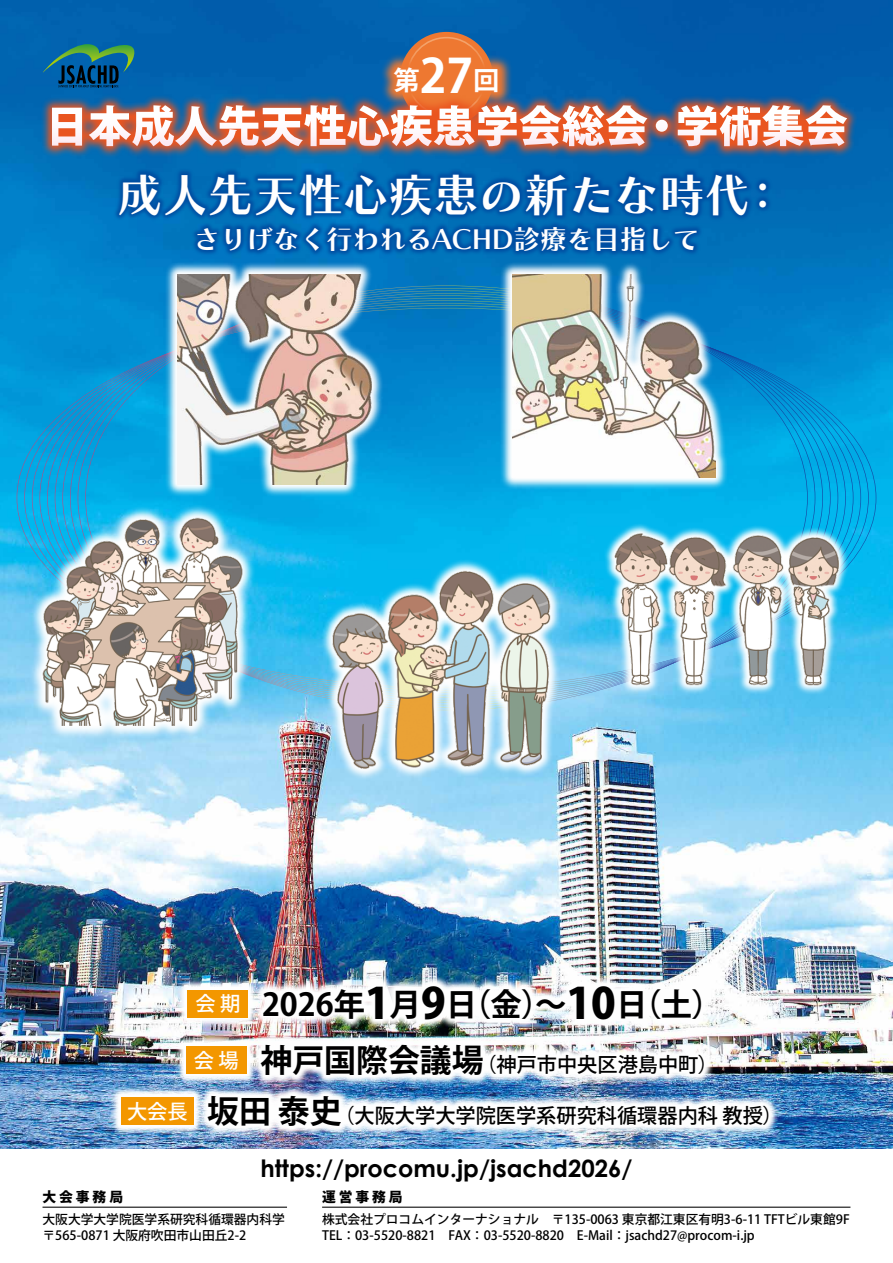
<style>
.page{position:relative;width:893px;height:1263px;background:#fff}
.page>*{position:absolute;margin:0;border:0;box-sizing:border-box;transform-origin:0 0}
.t1{font:700 46.8px "Koz Go Pr 6 N";color:#fff}
.t2{font:45.15px "Chiaro Std B";color:#fff}
.t3{font:800 43.05px "Koz Go Pr 6 N";color:#fff}
.t4{font:800 42.53px "Koz Go Pr 6 N";color:#000}
.t5{font:700 31.88px "Koz Go Pr 6 N";color:#000}
.t6{font:700 31.35px "Koz Go Pr 6 N";color:#000}
.t7{font:26.55px "Chiaro Std B";color:#fff}
.t8{font:700 26.33px "Koz Go Pr 6 N";color:#fff}
.t9{font:700 23.92px "Century Gothic";color:#000}
.t10{font:500 20.17px "Koz Go Pr 6 N";color:#000}
.t11{font:500 20.17px "Koz Go Pr 6 N";letter-spacing:.11em;color:#fff}
.t12{font:800 13.8px "Koz Go Pr 6 N";letter-spacing:.21em;color:#000}
.t13{font:500 12.75px/16.5px "Koz Go Pr 6 N";color:#000}
.s1{font-weight:800;font-size:42.53px}
</style>
<div class="page">
<img style="left:0;top:0;width:893px;height:1148px">
<svg style="left:17px;top:308px;width:859px;height:380px;background:#0aa1de"></svg>
<svg style="left:43px;top:36px;width:99px;height:51px;background:#0e6189"></svg>
<img style="left:175px;top:1034px;width:540px;height:51px">
<div style="left:186px;top:1046px;width:61px;height:28px;background:#f39700"></div>
<img style="left:110px;top:1085px;width:669px;height:52px">
<div style="left:121px;top:1097px;width:72px;height:28px;background:#f39700"></div>
<img style="left:177px;top:975px;width:535px;height:55px">
<div style="left:188px;top:990px;width:60px;height:27px;background:#f39700"></div>
<hr style="left:322px;top:1206px;width:528px;height:2px;background:#000">
<hr style="left:43px;top:1206px;width:244px;height:2px;background:#000">
<svg style="left:400px;top:32px;width:93px;height:93px"></svg>
<svg style="left:379px;top:43px;width:133px;height:51px;background:#b5724f"></svg>
<svg style="left:41px;top:94px;width:817px;height:64px;background:#965b53"></svg>
<svg style="left:165px;top:262px;width:219px;height:235px;background:#56b3df"></svg>
<img style="left:178px;top:274px;width:194px;height:210px">
<img style="left:321px;top:559px;width:241px;height:221px">
<img style="left:333px;top:561px;width:221px;height:213px">
<svg style="left:500px;top:262px;width:228px;height:228px;background:#56b0dd"></svg>
<img style="left:512px;top:274px;width:203px;height:203px">
<svg style="left:29px;top:504px;width:226px;height:235px;background:#6accf1"></svg>
<img style="left:43px;top:514px;width:199px;height:211px">
<svg style="left:604px;top:523px;width:245px;height:172px;background:#3abeef"></svg>
<img style="left:608px;top:508px;width:237px;height:185px">
<svg style="left:113px;top:168px;width:659px;height:89px;background:#005ead"></svg>
<h1 class="t1" style="left:420px;top:50px;width:55px">27</h1>
<h3 class="t8" style="left:393px;top:66px;width:28px">第</h3>
<h3 class="t8" style="left:473px;top:66px;width:28px">回</h3>
<h3 class="t3" style="left:45px;top:102px;width:604px">日本成人先天性心疾患学会総会</h3>
<h3 class="t3" style="left:640px;top:102px;width:45px">・</h3>
<h3 class="t3" style="left:675px;top:102px;width:174px">学術集会</h3>
<h2 class="t2" style="left:117px;top:168px;width:634px">成人先天性心疾患の新たな時代</h2>
<h3 class="t7" style="left:193px;top:223px;width:508px">さりげなく行われるACHD診療を目指して</h3>
<h2 class="t2" style="left:740px;top:168px;width:47px">：</h2>
<h3 class="t11" style="left:195px;top:992px;width:46px">会期</h3>
<h3 class="t11" style="left:194px;top:1049px;width:46px">会場</h3>
<h3 class="t6" style="left:262px;top:986px;width:306px">2026年 月<span class="s1">1</span> （日<span class="s1">9</span> 金）～</h3>
<h3 class="t4" style="left:567px;top:979px;width:51px">10</h3>
<h3 class="t6" style="left:616px;top:986px;width:108px">（日土(</h3>
<h3 class="t5" style="left:260px;top:1042px;width:225px">神戸国際会議場</h3>
<h3 class="t10" style="left:477px;top:1053px;width:243px">（神戸市中央区港島中町(</h3>
<h3 class="t11" style="left:127px;top:1100px;width:62px">大会長</h3>
<h3 class="t5" style="left:207px;top:1093px;width:136px">坂田泰史</h3>
<h3 class="t10" style="left:335px;top:1104px;width:450px">（大阪大学大学院医学系研究科循環器内科教授(</h3>
<h3 class="t9" style="left:260px;top:1150px;width:374px">https://procomu j p. /jsachd2026/</h3>
<p class="t12" style="left:43px;top:1189px;width:82px">大会事務局</p>
<p class="t13" style="left:43px;top:1211px;width:244px">大阪大学大学院医学系研究科循環器内科学〒565-0871 大阪府吹田市山田丘2-2</p>
<p class="t12" style="left:322px;top:1189px;width:82px">運営事務局</p>
<p class="t13" style="left:322px;top:1211px;width:529px">株式会社プロコムインターナショナル　〒135-0063 東京都江東区有明3-6-11 TFTビル東館 F9<br>TEL：03-5520-8821　FAX：03-5520-8820　 -E Mail：jsachd27@procom j p.i-</p>
</div>
